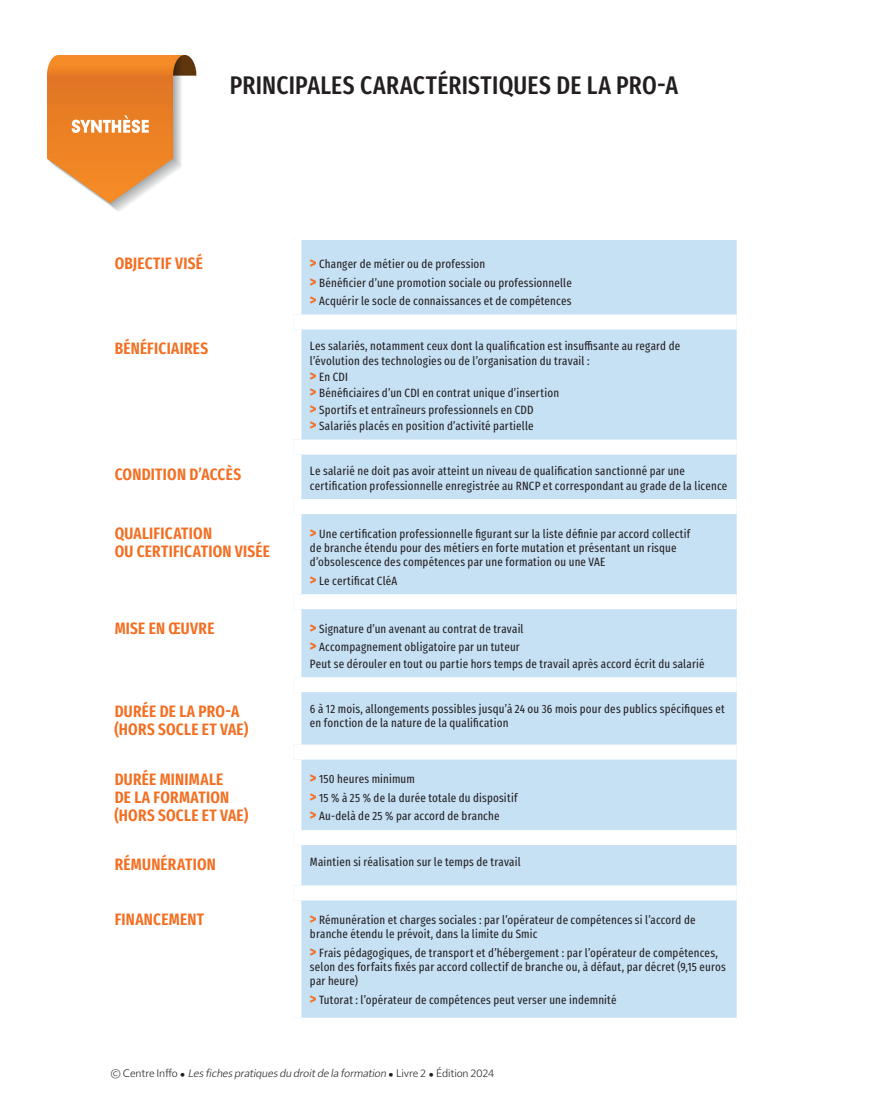
<style>
.page{position:relative;width:893px;height:1106px;background:#fff}
.page>*{position:absolute;margin:0;border:0;box-sizing:border-box;transform-origin:0 0}
.Synthese_titre{font:500 25.5px "Fira Sans Compressed";letter-spacing:.01em;color:#231f20}
.Tetiere_blanc{font:600 16.5px/18px "Fira Sans Compressed";letter-spacing:.015em;color:#f36e21}
.Texte_grand_tableau{font:12px/14.2px "Fira Sans Compressed";letter-spacing:.015em;color:#231f20}
._7_Art{font:italic 300 11.25px "Solitaire MVB Pro";color:#231f20}
.s1{font-weight:800;font-size:15px;color:#f36e21}
.s2{font-style:normal}
.s3{font-style:normal;font-size:15px}
</style>
<div class="page">
<img style="left:48px;top:55px;width:149px;height:157px">
<svg style="left:72px;top:115px;width:77px;height:18px"></svg>
<div style="left:301px;top:240px;width:436px;height:777px;background:#c6e0f4"></div>
<div style="left:293px;top:314px;width:444px;height:15px;background:#fff"></div>
<div style="left:293px;top:439px;width:444px;height:15px;background:#fff"></div>
<div style="left:293px;top:499px;width:444px;height:15px;background:#fff"></div>
<div style="left:293px;top:594px;width:444px;height:15px;background:#fff"></div>
<div style="left:293px;top:677px;width:444px;height:15px;background:#fff"></div>
<div style="left:293px;top:744px;width:444px;height:15px;background:#fff"></div>
<div style="left:293px;top:830px;width:444px;height:15px;background:#fff"></div>
<div style="left:293px;top:885px;width:444px;height:15px;background:#fff"></div>
<p class="Synthese_titre" style="left:230px;top:64px;width:450px">PRINCIPALES CARACTÉRISTIQUES DE LA PRO-A</p>
<p class="Tetiere_blanc" style="left:115px;top:254px;width:90px">OBJECTIF VISÉ</p>
<p class="Texte_grand_tableau" style="left:310px;top:256px;width:177px"><span class="s1">&gt;</span> Changer de métier ou de profession</p>
<p class="Texte_grand_tableau" style="left:310px;top:275px;width:263px"><span class="s1">&gt;</span> Bénéficier d’une promotion sociale ou professionnelle</p>
<p class="Texte_grand_tableau" style="left:310px;top:293px;width:263px"><span class="s1">&gt;</span> Acquérir le socle de connaissances et de compétences</p>
<p class="Tetiere_blanc" style="left:115px;top:339px;width:95px">BÉNÉFICIAIRES</p>
<p class="Texte_grand_tableau" style="left:310px;top:338px;width:372px">Les salariés, notamment ceux dont la qualification est insuffisante au regard de l’évolution des technologies ou de l’organisation du travail :</p>
<p class="Texte_grand_tableau" style="left:310px;top:369px;width:40px"><span class="s1">&gt;</span> En CDI</p>
<p class="Texte_grand_tableau" style="left:310px;top:385px;width:251px"><span class="s1">&gt;</span> Bénéficiaires d’un CDI en contrat unique d’insertion</p>
<p class="Texte_grand_tableau" style="left:310px;top:402px;width:225px"><span class="s1">&gt;</span> Sportifs et entraîneurs professionnels en CDD</p>
<p class="Texte_grand_tableau" style="left:310px;top:418px;width:225px"><span class="s1">&gt;</span> Salariés placés en position d’activité partielle</p>
<p class="Tetiere_blanc" style="left:115px;top:464px;width:128px">CONDITION D’ACCÈS</p>
<p class="Texte_grand_tableau" style="left:310px;top:463px;width:419px">Le salarié ne doit pas avoir atteint un niveau de qualification sanctionné par une certification professionnelle enregistrée au RNCP et correspondant au grade de la licence</p>
<p class="Tetiere_blanc" style="left:115px;top:523px;width:157px">QUALIFICATION<br>OU CERTIFICATION VISÉE</p>
<p class="Texte_grand_tableau" style="left:310px;top:526px;width:382px"><span class="s1">&gt;</span> Une certification professionnelle figurant sur la liste définie par accord collectif de branche étendu pour des métiers en forte mutation et présentant un risque d’obsolescence des compétences par une formation ou une VAE</p>
<p class="Texte_grand_tableau" style="left:310px;top:573px;width:89px"><span class="s1">&gt;</span> Le certificat CléA</p>
<p class="Tetiere_blanc" style="left:115px;top:618px;width:101px">MISE EN ŒUVRE</p>
<p class="Texte_grand_tableau" style="left:310px;top:621px;width:215px"><span class="s1">&gt;</span> Signature d’un avenant au contrat de travail</p>
<p class="Texte_grand_tableau" style="left:310px;top:639px;width:211px"><span class="s1">&gt;</span> Accompagnement obligatoire par un tuteur</p>
<p class="Texte_grand_tableau" style="left:310px;top:656px;width:396px">Peut se dérouler en tout ou partie hors temps de travail après accord écrit du salarié</p>
<p class="Tetiere_blanc" style="left:115px;top:701px;width:135px">DURÉE DE LA PRO-A (HORS SOCLE ET VAE)</p>
<p class="Texte_grand_tableau" style="left:310px;top:701px;width:416px">6 à 12 mois, allongements possibles jusqu’à 24 ou 36 mois pour des publics spécifiques et en fonction de la nature de la qualification</p>
<p class="Tetiere_blanc" style="left:115px;top:769px;width:135px">DURÉE MINIMALE<br>DE LA FORMATION (HORS SOCLE ET VAE)</p>
<p class="Texte_grand_tableau" style="left:310px;top:771px;width:106px"><span class="s1">&gt;</span> 150 heures minimum</p>
<p class="Texte_grand_tableau" style="left:310px;top:790px;width:209px"><span class="s1">&gt;</span> 15 % à 25 % de la durée totale du dispositif</p>
<p class="Texte_grand_tableau" style="left:310px;top:808px;width:191px"><span class="s1">&gt;</span> Au-delà de 25 % par accord de branche</p>
<p class="Tetiere_blanc" style="left:115px;top:854px;width:103px">RÉMUNÉRATION</p>
<p class="Texte_grand_tableau" style="left:310px;top:854px;width:212px">Maintien si réalisation sur le temps de travail</p>
<p class="Tetiere_blanc" style="left:115px;top:909px;width:91px">FINANCEMENT</p>
<p class="Texte_grand_tableau" style="left:310px;top:912px;width:387px"><span class="s1">&gt;</span> Rémunération et charges sociales : par l’opérateur de compétences si l’accord de branche étendu le prévoit, dans la limite du Smic</p>
<p class="Texte_grand_tableau" style="left:310px;top:945px;width:417px"><span class="s1">&gt;</span> Frais pédagogiques, de transport et d’hébergement : par l’opérateur de compétences, selon des forfaits fixés par accord collectif de branche ou, à défaut, par décret (9,15 euros par heure)</p>
<p class="Texte_grand_tableau" style="left:310px;top:992px;width:308px"><span class="s1">&gt;</span> Tutorat : l’opérateur de compétences peut verser une indemnité</p>
<p class="_7_Art" style="left:111px;top:1065px;width:385px"><span class="s2">© C e n t re I n ffo</span> <span class="s3">•</span> Lesfichespratiquesdu droitde la formation <span class="s3">•</span> <span class="s2">L i v re 2</span> <span class="s3">•</span> <span class="s2">É d i t i o n 2 0 24</span></p>
</div>
